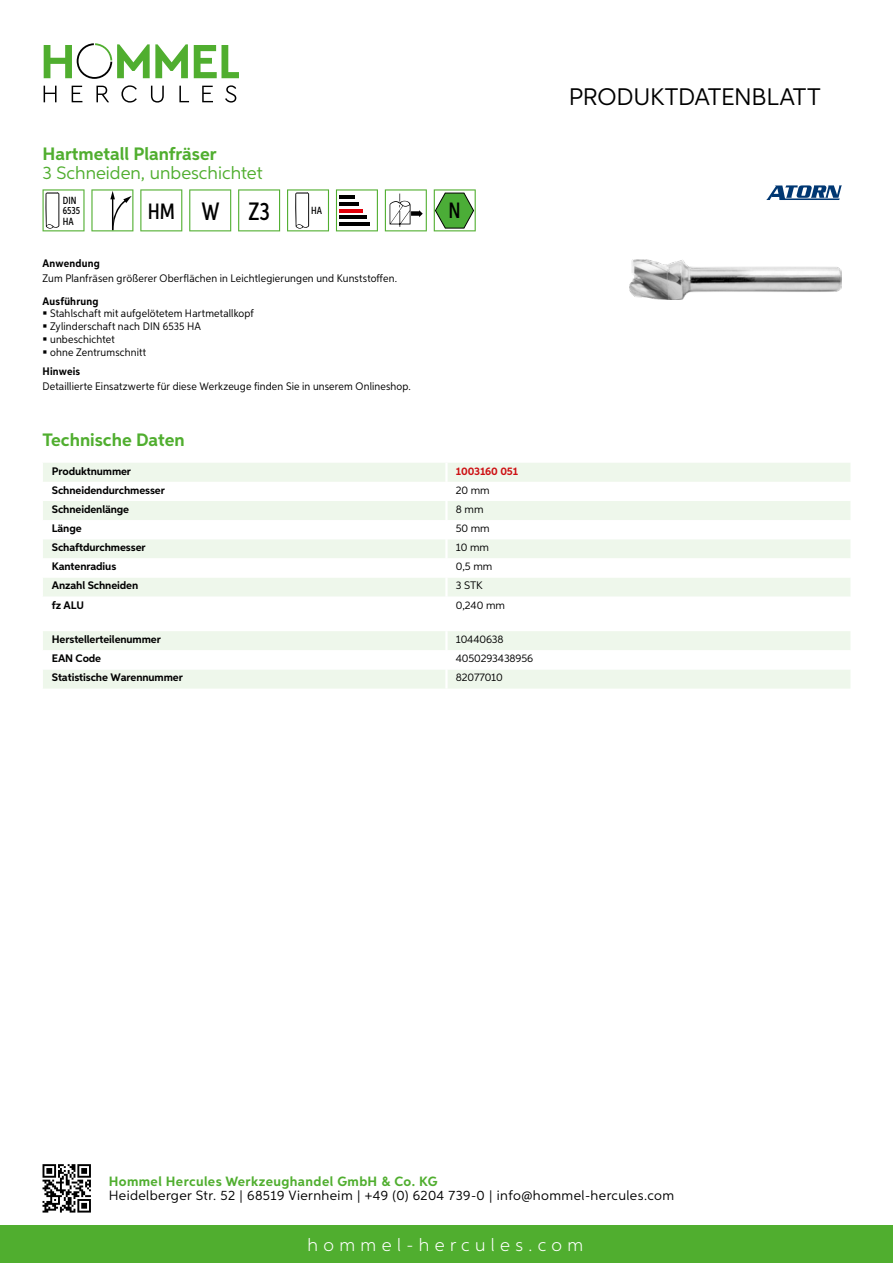
<style>
.page{position:relative;width:893px;height:1263px;background:#fff}
.page>*{position:absolute;margin:0;border:0;box-sizing:border-box;transform-origin:0 0}
.t1{font:500 25.2px "Aspira XX Nar";color:#000}
.t2{font:24px "Aspira";letter-spacing:-.01em;color:#000}
.t3{font:500 22.2px "Aspira XX Nar";color:#000}
.t4{font:700 18px "Aspira";color:#50ae2f}
.t5{font:18px "Aspira";color:#50ae2f}
.t6{font:300 18px "Aspira";letter-spacing:.3em;color:#fff}
.t7{font:13.5px "Aspira";letter-spacing:.03em;color:#000}
.t8{font:700 13.5px "Aspira";letter-spacing:.03em;color:#50ae2f}
.t9{font:10.95px/12.8px "Aspira Nar";letter-spacing:.015em;color:#000}
.t10{font:700 10.95px "Aspira";letter-spacing:-.01em;color:#000}
.t11{font:10.95px "Aspira";letter-spacing:-.01em;color:#000}
.t12{font:700 10.95px "Aspira Nar";letter-spacing:.02em;color:#000}
.t13{font:700 10.95px "Aspira";letter-spacing:-.01em;color:#cd1013}
.t14{font:500 10.35px/10.4px "Aspira XX Nar";color:#000}
.s1{font-size:22.2px}
</style>
<div class="page">
<div style="left:0;top:1226px;width:893px;height:37px;background:#50ae2f"></div>
<svg style="left:43px;top:1164px;width:48px;height:48px"></svg>
<svg style="left:194px;top:45px;width:45px;height:33px"></svg>
<svg style="left:44px;top:43px;width:144px;height:36px"></svg>
<svg style="left:44px;top:86px;width:13px;height:16px"></svg>
<svg style="left:72px;top:86px;width:10px;height:16px"></svg>
<svg style="left:96px;top:86px;width:13px;height:16px"></svg>
<svg style="left:121px;top:85px;width:16px;height:18px"></svg>
<svg style="left:151px;top:86px;width:13px;height:17px"></svg>
<svg style="left:179px;top:86px;width:10px;height:16px"></svg>
<svg style="left:202px;top:86px;width:11px;height:16px"></svg>
<svg style="left:225px;top:85px;width:11px;height:18px"></svg>
<div style="left:43px;top:463px;width:807px;height:19px;background:#eef7eb"></div>
<svg style="left:43px;top:501px;width:807px;height:95px;fill:#eef7eb"></svg>
<hr style="left:445px;top:463px;width:3px;height:19px;background:#fff">
<hr style="left:445px;top:501px;width:3px;height:19px;background:#fff">
<hr style="left:445px;top:520px;width:3px;height:19px;background:#fff">
<hr style="left:445px;top:539px;width:3px;height:19px;background:#fff">
<hr style="left:445px;top:558px;width:3px;height:19px;background:#fff">
<hr style="left:445px;top:577px;width:3px;height:20px;background:#fff">
<svg style="left:43px;top:631px;width:807px;height:58px"></svg>
<hr style="left:445px;top:669px;width:3px;height:20px;background:#fff">
<svg style="left:43px;top:189px;width:42px;height:42px"></svg>
<svg style="left:91px;top:189px;width:42px;height:42px"></svg>
<svg style="left:140px;top:189px;width:42px;height:42px"></svg>
<svg style="left:189px;top:189px;width:42px;height:42px"></svg>
<svg style="left:238px;top:189px;width:42px;height:42px"></svg>
<svg style="left:287px;top:189px;width:42px;height:42px"></svg>
<svg style="left:336px;top:189px;width:42px;height:42px"></svg>
<hr style="left:339px;top:196px;width:16px;height:3px;background:#000">
<hr style="left:339px;top:202px;width:20px;height:4px;background:#000">
<hr style="left:339px;top:209px;width:23px;height:3px;background:#e3000b">
<hr style="left:339px;top:216px;width:27px;height:3px;background:#000">
<hr style="left:339px;top:222px;width:31px;height:4px;background:#000">
<svg style="left:385px;top:189px;width:42px;height:42px"></svg>
<svg style="left:434px;top:189px;width:42px;height:42px"></svg>
<img style="left:629px;top:259px;width:213px;height:41px">
<svg style="left:766px;top:185px;width:76px;height:15px"></svg>
<h3 class="t4" style="left:43px;top:142px;width:176px">Hartmetall Planfräser</h3>
<h3 class="t5" style="left:43px;top:162px;width:222px">3 Schneiden, unbeschichtet</h3>
<p class="t14" style="left:63px;top:195px;width:19px">DIN<br>6535<br>HA</p>
<h1 class="t1" style="left:148px;top:196px;width:124px"><span class="s1">HM</span> W Z3</h1>
<p class="t14" style="left:311px;top:205px;width:12px">HA</p>
<h3 class="t3" style="left:449px;top:197px;width:14px">N</h3>
<p class="t12" style="left:43px;top:257px;width:59px">Anwendung</p>
<p class="t9" style="left:43px;top:272px;width:356px">Zum Planfräsen größerer Oberflächen in Leichtlegierungen und Kunststoffen.</p>
<p class="t12" style="left:43px;top:294px;width:58px">Ausführung</p>
<p class="t9" style="left:50px;top:307px;width:205px">Stahlschaft mit aufgelötetem Hartmetallkopf<br>Zylinderschaft nach DIN 6535 HA unbeschichtet<br>ohne Zentrumschnitt</p>
<p class="t12" style="left:43px;top:364px;width:39px">Hinweis</p>
<p class="t9" style="left:43px;top:380px;width:370px">Detaillierte Einsatzwerte für diese Werkzeuge finden Sie in unserem Onlineshop.</p>
<h3 class="t4" style="left:43px;top:428px;width:144px">Technische Daten</h3>
<p class="t10" style="left:52px;top:464px;width:81px">Produktnummer</p>
<p class="t13" style="left:456px;top:464px;width:64px">1003160 051</p>
<p class="t10" style="left:52px;top:483px;width:115px">Schneidendurchmesser</p>
<p class="t11" style="left:456px;top:483px;width:35px">20 mm</p>
<p class="t10" style="left:52px;top:502px;width:79px">Schneidenlänge</p>
<p class="t11" style="left:456px;top:502px;width:29px">8 mm</p>
<p class="t10" style="left:52px;top:521px;width:31px">Länge</p>
<p class="t11" style="left:456px;top:522px;width:35px">50 mm</p>
<p class="t10" style="left:52px;top:541px;width:95px">Schaftdurchmesser</p>
<p class="t11" style="left:456px;top:541px;width:35px">10 mm</p>
<p class="t10" style="left:52px;top:560px;width:66px">Kantenradius</p>
<p class="t11" style="left:456px;top:560px;width:38px">0,5 mm</p>
<p class="t10" style="left:52px;top:579px;width:88px">Anzahl Schneiden</p>
<p class="t11" style="left:456px;top:579px;width:22px">3 STK</p>
<p class="t10" style="left:52px;top:598px;width:34px">fz ALU</p>
<p class="t11" style="left:456px;top:598px;width:51px">0,240 mm</p>
<p class="t10" style="left:52px;top:633px;width:111px">Herstellerteilenummer</p>
<p class="t11" style="left:456px;top:633px;width:49px">10440638</p>
<p class="t10" style="left:52px;top:652px;width:51px">EAN Code</p>
<p class="t11" style="left:456px;top:652px;width:79px">4050293438956</p>
<p class="t10" style="left:52px;top:671px;width:132px">Statistische Warennummer</p>
<p class="t11" style="left:456px;top:671px;width:49px">82077010</p>
<h2 class="t2" style="left:569px;top:82px;width:253px">Produktdatenblatt</h2>
<p class="t8" style="left:109px;top:1172px;width:330px">Hommel Hercules Werkzeughandel GmbH &amp; Co. KG</p>
<p class="t7" style="left:109px;top:1187px;width:567px">Heidelberger Str. 52 | 68519 Viernheim | +49 (0) 6204 739-0 | info@hommel-hercules.com</p>
<h3 class="t6" style="left:307px;top:1234px;width:277px">hommel-hercules.com</h3>
</div>
